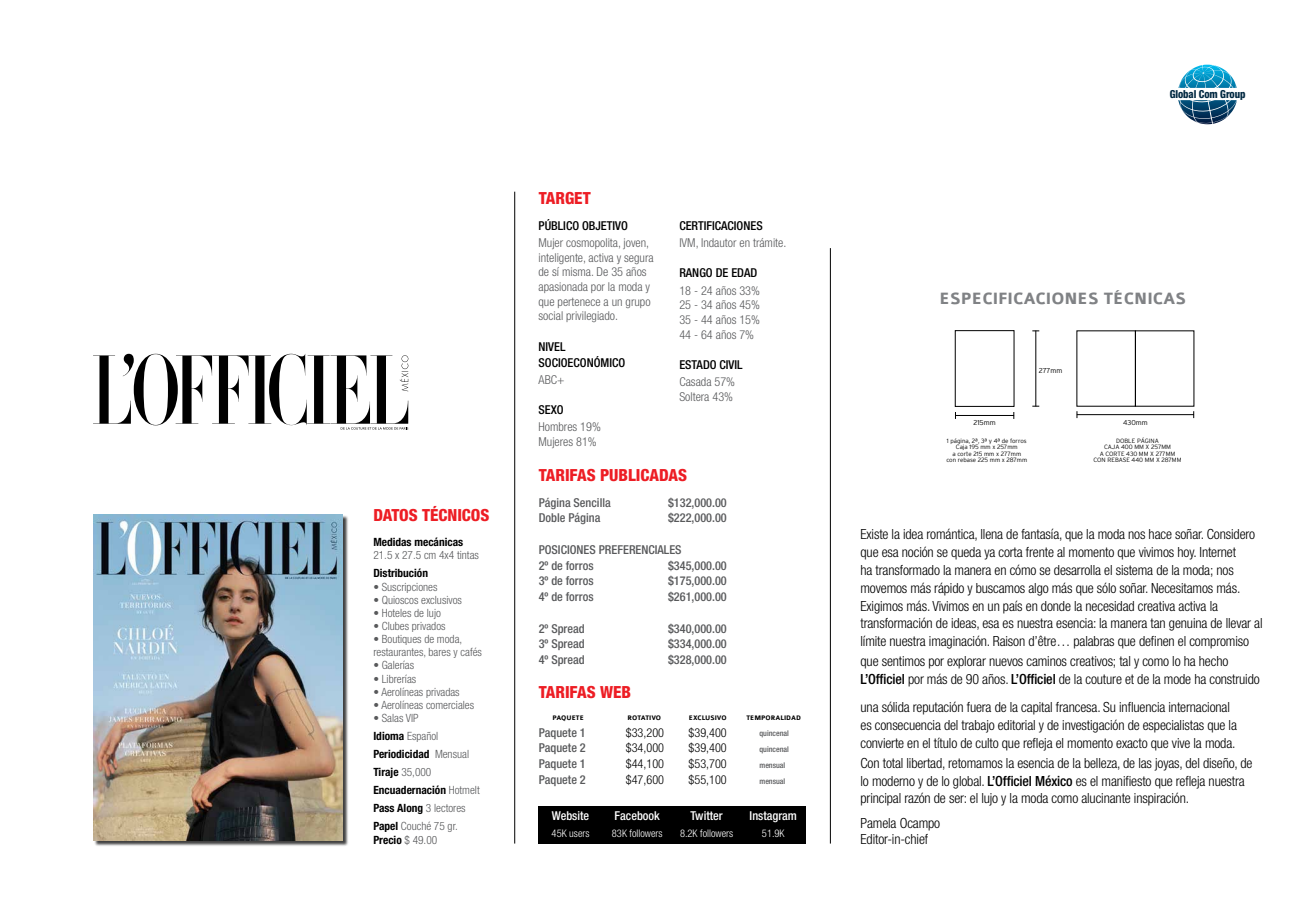
<style>
.page{position:relative;width:1315px;height:918px;background:#fff}
.page>*{position:absolute;margin:0;border:0;box-sizing:border-box;transform-origin:0 0}
.t1{font:700 17.5px "Colaborate";color:#808285}
.t2{font:800 condensed 16.71px "Helvetica Neue LT Std";color:#ed1d24}
.t3{font:300 condensed 14px/17.8px "Helvetica Neue LT Std";letter-spacing:-.01em;color:#000}
.t4{font:300 condensed 12.25px/14.7px "Helvetica Neue LT Std";color:#58595b}
.t5{font:500 condensed 12.25px/15.8px "Helvetica Neue LT Std";color:#58595b}
.t6{font:500 condensed 12.25px/15.8px "Helvetica Neue LT Std";color:#000}
.t7{font:300 condensed 12.25px "Helvetica Neue LT Std";color:#000}
.t8{font:500 condensed 12.25px "Helvetica Neue LT Std";color:#fff}
.t9{font:300 condensed 11.38px/18.1px "Helvetica Neue LT Std";color:#58595b}
.t10{font:700 condensed 11.38px "Helvetica Neue LT Std";color:#000}
.t11{font:800 condensed 11.03px "Helvetica Neue LT Std";letter-spacing:-.01em;color:#002841;scale:.94 1}
.t12{font:300 condensed 10.5px "Helvetica Neue LT Std";color:#fff}
.t13{font:500 condensed 7.88px "Helvetica Neue LT Std";color:#58595b}
.t14{font:700 7px "Colaborate";color:#000}
.t15{font:300 7px "Interstate";color:#000}
.t16{font:300 6.12px/6.5px "Interstate";color:#000;text-align:center}
.s1{font-weight:700;color:#000}
.s2{font-weight:300;color:#58595b}
.s3{font-weight:500}
</style>
<div class="page">
<svg style="left:1180px;top:64px;width:48px;height:18px"></svg>
<hr style="left:514px;top:192px;width:1px;height:651px;background:#000">
<hr style="left:830px;top:248px;width:1px;height:595px;background:#000">
<div style="left:94px;top:515px;width:254px;height:331px;background:#000;opacity:.75"></div>
<img style="left:93px;top:514px;width:249px;height:326px">
<div style="left:538px;top:806px;width:64px;height:19px;background:#000"></div>
<div style="left:538px;top:825px;width:64px;height:18px;background:#000"></div>
<div style="left:602px;top:806px;width:70px;height:19px;background:#000"></div>
<div style="left:602px;top:825px;width:70px;height:18px;background:#000"></div>
<div style="left:672px;top:806px;width:69px;height:19px;background:#000"></div>
<div style="left:672px;top:825px;width:69px;height:18px;background:#000"></div>
<div style="left:741px;top:806px;width:64px;height:19px;background:#000"></div>
<div style="left:741px;top:825px;width:64px;height:18px;background:#000"></div>
<svg style="left:93px;top:354px;width:315px;height:76px"></svg>
<hr style="left:955px;top:415px;width:59px;height:1px;background:#000">
<hr style="left:1035px;top:331px;width:1px;height:75px;background:#000">
<hr style="left:1076px;top:414px;width:118px;height:1px;background:#000">
<p class="t2" style="left:373px;top:504px;width:118px">DATOS TÉCNICOS</p>
<p class="t10" style="left:373px;top:535px;width:91px">Medidas mecánicas</p>
<p class="t9" style="left:373px;top:546px;width:107px">21.5 x 27.5 cm 4x4 tintas</p>
<p class="t10" style="left:373px;top:566px;width:56px">Distribución</p>
<p class="t9" style="left:373px;top:577px;width:66px">• Suscripciones</p>
<p class="t9" style="left:373px;top:590px;width:90px">• Quioscos exclusivos</p>
<p class="t9" style="left:373px;top:604px;width:69px">• Hoteles de lujo</p>
<p class="t9" style="left:373px;top:617px;width:74px">• Clubes privados</p>
<p class="t9" style="left:373px;top:632px;width:110px;line-height:13.1px">• Boutiques de moda, restaurantes, bares y cafés</p>
<p class="t9" style="left:373px;top:656px;width:42px">• Galerías</p>
<p class="t9" style="left:373px;top:669px;width:44px">• Librerías</p>
<p class="t9" style="left:373px;top:682px;width:88px">• Aerolíneas privadas</p>
<p class="t9" style="left:373px;top:695px;width:102px">• Aerolíneas comerciales</p>
<p class="t9" style="left:373px;top:709px;width:108px">• Salas VIP<br><span class="s1">Idioma</span> Español<br><span class="s1">Periodicidad</span> Mensual<br><span class="s1">Tiraje</span> 35,000<br><span class="s1">Encuadernación</span> Hotmelt<br><span class="s1">Pass Along</span> 3 lectores<br><span class="s1">Papel</span> Couché 75 gr.</p>
<p class="t10" style="left:373px;top:832px;width:65px">Precio <span class="s2">$ 49.00</span></p>
<p class="t2" style="left:539px;top:187px;width:53px">TARGET</p>
<p class="t6" style="left:538px;top:217px;width:91px">PÚBLICO OBJETIVO</p>
<p class="t4" style="left:538px;top:235px;width:117px">Mujer cosmopolita, joven, inteligente, activa y segura de sí misma. De 35 años apasionada por la moda y que pertenece a un grupo social privilegiado.</p>
<p class="t6" style="left:538px;top:338px;width:88px">NIVEL<br>SOCIOECONÓMICO</p>
<p class="t4" style="left:538px;top:372px;width:27px">ABC+</p>
<p class="t6" style="left:538px;top:402px;width:27px">SEXO</p>
<p class="t4" style="left:538px;top:420px;width:64px">Hombres 19%<br>Mujeres 81%</p>
<p class="t6" style="left:679px;top:217px;width:85px">CERTIFICACIONES</p>
<p class="t4" style="left:679px;top:235px;width:108px">IVM, Indautor en trámite.</p>
<p class="t6" style="left:679px;top:265px;width:79px">RANGO DE EDAD</p>
<p class="t4" style="left:679px;top:283px;width:82px;text-align:justify">18 - 24 años 33% 25 - 34 años 45% 35 - 44 años 15% 44 - 64 años 7%</p>
<p class="t6" style="left:679px;top:357px;width:65px">ESTADO CIVIL</p>
<p class="t4" style="left:679px;top:374px;width:57px">Casada 57%<br>Soltera 43%</p>
<p class="t2" style="left:539px;top:464px;width:150px">TARIFAS PUBLICADAS</p>
<p class="t5" style="left:539px;top:494px;width:74px">Página Sencilla</p>
<p class="t5" style="left:668px;top:494px;width:60px">$132,000.00</p>
<p class="t5" style="left:539px;top:510px;width:63px">Doble Página</p>
<p class="t5" style="left:668px;top:510px;width:60px">$222,000.00</p>
<p class="t5" style="left:539px;top:541px;width:144px">POSICIONES PREFERENCIALES<br>2º de forros</p>
<p class="t5" style="left:668px;top:557px;width:60px">$345,000.00</p>
<p class="t5" style="left:539px;top:573px;width:56px">3º de forros</p>
<p class="t5" style="left:668px;top:573px;width:60px">$175,000.00</p>
<p class="t5" style="left:539px;top:589px;width:56px">4º de forros</p>
<p class="t5" style="left:668px;top:589px;width:60px">$261,000.00</p>
<p class="t5" style="left:539px;top:620px;width:47px">2º Spread</p>
<p class="t5" style="left:668px;top:620px;width:60px">$340,000.00</p>
<p class="t5" style="left:539px;top:636px;width:47px">3º Spread</p>
<p class="t5" style="left:668px;top:636px;width:60px">$334,000.00</p>
<p class="t5" style="left:539px;top:652px;width:47px">4º Spread</p>
<p class="t5" style="left:668px;top:652px;width:60px">$328,000.00</p>
<p class="t2" style="left:539px;top:682px;width:94px">TARIFAS WEB</p>
<p class="t14" style="left:552px;top:714px;width:33px">PAQUETE</p>
<p class="t14" style="left:627px;top:714px;width:35px">ROTATIVO</p>
<p class="t14" style="left:689px;top:714px;width:39px">EXCLUSIVO</p>
<p class="t14" style="left:746px;top:714px;width:56px">TEMPORALIDAD</p>
<p class="t13" style="left:759px;top:729px;width:31px">quincenal</p>
<p class="t13" style="left:759px;top:760px;width:27px">mensual</p>
<p class="t5" style="left:539px;top:724px;width:49px">Paquete 1</p>
<p class="t7" style="left:688px;top:725px;width:40px">$39,400</p>
<p class="t5" style="left:539px;top:740px;width:49px">Paquete 2</p>
<p class="t7" style="left:688px;top:741px;width:40px">$39,400</p>
<p class="t5" style="left:539px;top:756px;width:49px">Paquete 1</p>
<p class="t7" style="left:688px;top:757px;width:40px">$53,700</p>
<p class="t5" style="left:539px;top:771px;width:49px">Paquete 2</p>
<p class="t7" style="left:688px;top:772px;width:40px">$55,100</p>
<p class="t7" style="left:626px;top:725px;width:40px">$33,200</p>
<p class="t7" style="left:626px;top:757px;width:40px">$44,100</p>
<p class="t7" style="left:626px;top:741px;width:40px">$34,000</p>
<p class="t7" style="left:626px;top:772px;width:40px">$47,600</p>
<p class="t13" style="left:759px;top:745px;width:31px">quincenal</p>
<p class="t13" style="left:759px;top:776px;width:27px">mensual</p>
<p class="t8" style="left:552px;top:808px;width:39px">Website</p>
<p class="t12" style="left:551px;top:827px;width:39px">45K users</p>
<p class="t8" style="left:614px;top:808px;width:47px">Facebook</p>
<p class="t12" style="left:612px;top:827px;width:52px">83K followers</p>
<p class="t8" style="left:690px;top:808px;width:34px">Twitter</p>
<p class="t12" style="left:680px;top:827px;width:55px">8.2K followers</p>
<p class="t8" style="left:749px;top:808px;width:49px">Instagram</p>
<p class="t12" style="left:762px;top:827px;width:24px">51.9K</p>
<p class="t11" style="left:1169px;top:87px;width:82px">Global Com Group</p>
<p class="t1" style="left:939px;top:289px;width:248px">ESPECIFICACIONES TÉCNICAS</p>
<p class="t15" style="left:1039px;top:366px;width:25px">277mm</p>
<p class="t15" style="left:973px;top:419px;width:24px">215mm</p>
<p class="t15" style="left:1123px;top:418px;width:26px">430mm</p>
<p class="t16" style="left:1093px;top:437px;width:89px">DOBLE PÁGINA<br>CAJA 400 MM X 257MM<br>A CORTE 430 MM X 277MM<br>CON REBASE 440 MM X 287MM</p>
<p class="t16" style="left:946px;top:437px;width:82px">1 página, 2ª, 3ª y 4ª de forros<br>Caja 195 mm x 257mm<br>a corte 215 mm x 277mm<br>con rebase 225 mm x 287mm</p>
<p class="t3" style="left:860px;top:525px;width:403px">Existe la idea romántica, llena de fantasía, que la moda nos hace soñar. Considero que esa noción se queda ya corta frente al momento que vivimos hoy. Internet<br>ha transformado la manera en cómo se desarrolla el sistema de la moda; nos movemos más rápido y buscamos algo más que sólo soñar. Necesitamos más.<br>Exigimos más. Vivimos en un país en donde la necesidad creativa activa la transformación de ideas, esa es nuestra esencia: la manera tan genuina de llevar al límite nuestra imaginación. Raison d’être… palabras que definen el compromiso</p>
<p class="t3" style="left:860px;top:652px;width:401px">que sentimos por explorar nuevos caminos creativos; tal y como lo ha hecho<br><span class="s3">L’Officiel</span> por más de 90 años. <span class="s3">L’Officiel</span> de la couture et de la mode ha construido</p>
<p class="t3" style="left:860px;top:698px;width:378px">una sólida reputación fuera de la capital francesa. Su influencia internacional es consecuencia del trabajo editorial y de investigación de especialistas que la convierte en el título de culto que refleja el momento exacto que vive la moda.</p>
<p class="t3" style="left:860px;top:754px;width:393px">Con total libertad, retomamos la esencia de la belleza, de las joyas, del diseño, de lo moderno y de lo global. <span class="s3">L’Officiel México</span> es el manifiesto que refleja nuestra principal razón de ser: el lujo y la moda como alucinante inspiración.</p>
<p class="t3" style="left:860px;top:816px;width:81px;line-height:15.1px">Pamela Ocampo<br>Editor-in-chief</p>
</div>
